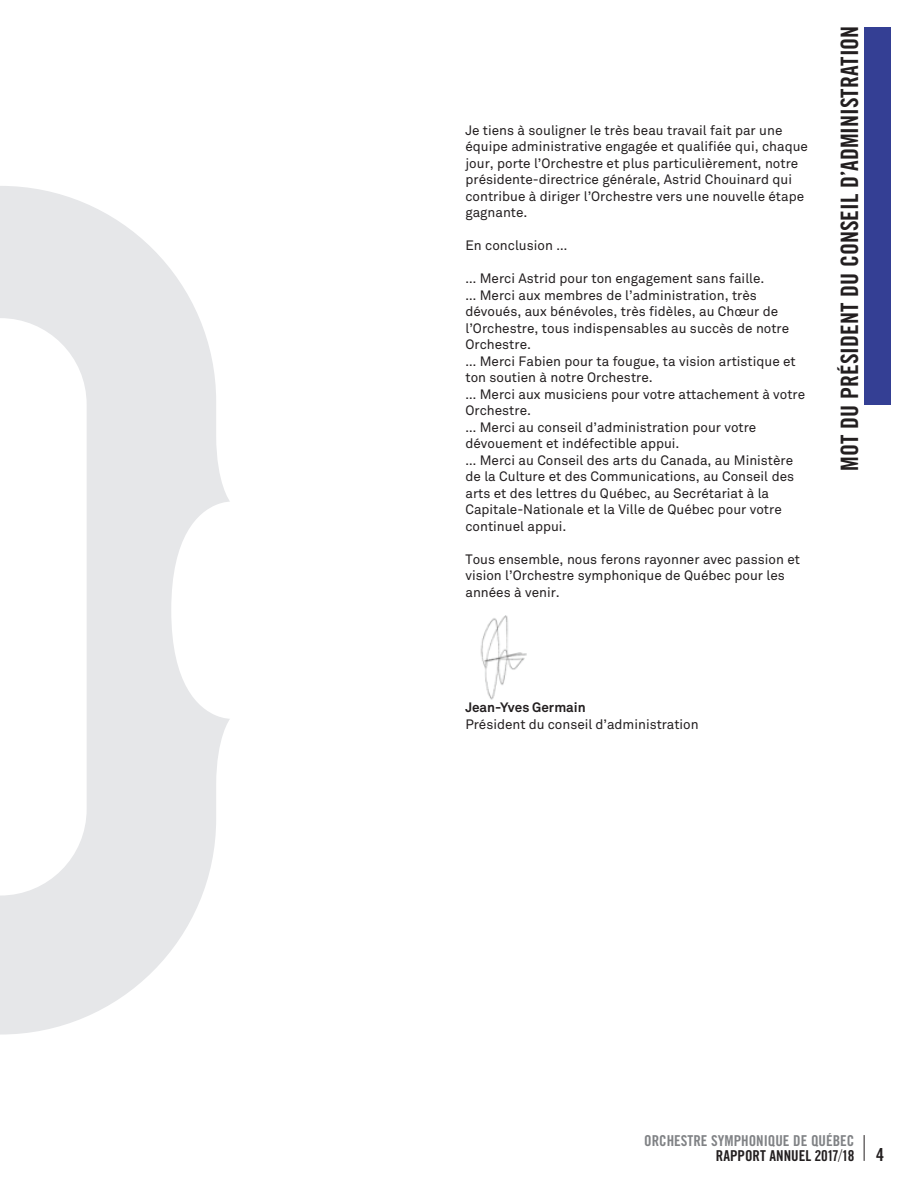
<style>
.page{position:relative;width:918px;height:1188px;background:#fff}
.page>*{position:absolute;margin:0;border:0;box-sizing:border-box;transform-origin:0 0}
.t1{font:24px "Trade Gothic OSQ Bold Cond Twenty";color:#231f20}
.t2{font:18px "Trade Gothic OSQ Bold Cond Twenty";color:#231f20}
.t3{font:15px "Trade Gothic OSQ Bold Cond Twenty";color:#808285}
.t4{font:15px "Trade Gothic OSQ Bold Cond Twenty";color:#231f20}
.t5{font:13.5px/16.5px "Akkurat Pro";color:#231f20}
.t6{font:700 13.5px "Akkurat Pro";color:#231f20}
</style>
<div class="page">
<svg style="left:864px;top:1135px;width:1px;height:26px"></svg>
<img style="left:480px;top:615px;width:47px;height:85px">
<div style="left:864px;top:27px;width:27px;height:378px;background:#343f94"></div>
<svg style="left:0;top:186px;width:230px;height:849px;fill:#e6e7e9"></svg>
<p class="t5" style="left:465px;top:122px;width:344px">Je tiens à souligner le très beau travail fait par une équipe administrative engagée et qualifiée qui, chaque jour, porte l’Orchestre et plus particulièrement, notre présidente-directrice générale, Astrid Chouinard qui contribue à diriger l’Orchestre vers une nouvelle étape gagnante.</p>
<p class="t5" style="left:465px;top:238px;width:103px">En conclusion …</p>
<p class="t5" style="left:465px;top:271px;width:341px">… Merci Astrid pour ton engagement sans faille.<br>… Merci aux membres de l’administration, très dévoués, aux bénévoles, très fidèles, au Chœur de l’Orchestre, tous indispensables au succès de notre Orchestre.<br>… Merci Fabien pour ta fougue, ta vision artistique et ton soutien à notre Orchestre.<br>… Merci aux musiciens pour votre attachement à votre Orchestre.<br>… Merci au conseil d’administration pour votre dévouement et indéfectible appui.<br>… Merci au Conseil des arts du Canada, au Ministère de la Culture et des Communications, au Conseil des arts et des lettres du Québec, au Secrétariat à la Capitale-Nationale et la Ville de Québec pour votre continuel appui.</p>
<p class="t5" style="left:465px;top:551px;width:336px">Tous ensemble, nous ferons rayonner avec passion et vision l’Orchestre symphonique de Québec pour les années à venir.</p>
<h1 class="t1" style="left:835px;top:471px;width:447px;rotate:-90deg">MOT DU PRÉSIDENT DU CONSEIL D’ADMINISTRATION</h1>
<p class="t6" style="left:465px;top:699px;width:122px">Jean-Yves Germain</p>
<p class="t5" style="left:465px;top:716px;width:235px">Président du conseil d’administration</p>
<p class="t3" style="left:644px;top:1131px;width:212px">ORCHESTRE SYMPHONIQUE DE QUÉBEC</p>
<p class="t4" style="left:716px;top:1146px;width:140px">RAPPORT ANNUEL 2017/18</p>
<h2 class="t2" style="left:876px;top:1143px;width:9px">4</h2>
</div>
